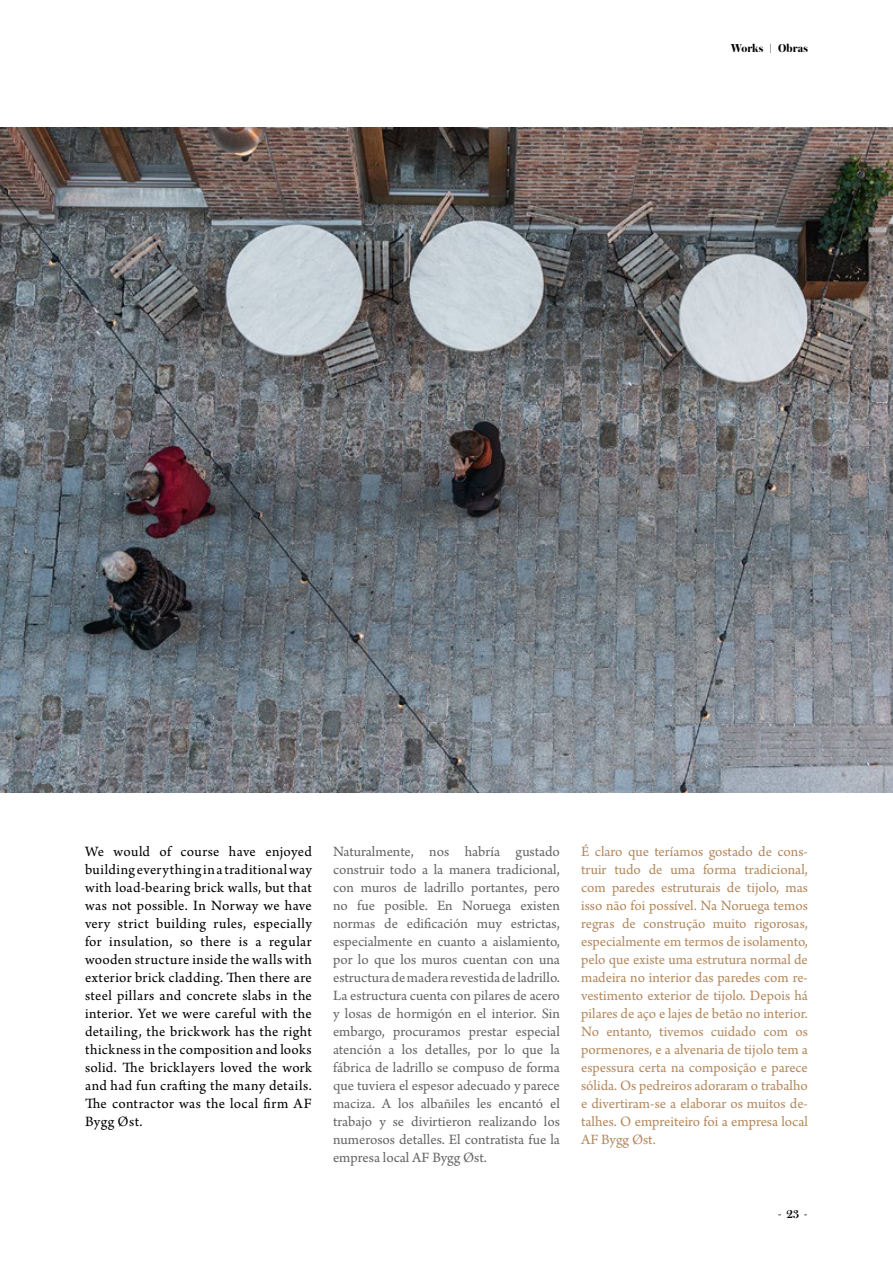
<style>
.page{position:relative;width:893px;height:1263px;background:#fff}
.page>*{position:absolute;margin:0;border:0;box-sizing:border-box;transform-origin:0 0}
.t1{font:15px/18px "Arno Pro";color:#666465;text-align:justify}
.t2{font:15px/18px "Arno Pro";color:#b3885d;text-align:justify}
.t3{font:15px/18px "Arno Pro";letter-spacing:.025em;color:#000;text-align:justify}
.t4{font:700 12px "Austin";letter-spacing:.01em;color:#000}
.t5{font:500 12px "Austin";color:#000}
</style>
<div class="page">
<img style="left:0;top:128px;width:893px;height:664px">
<p class="t4" style="left:731px;top:40px;width:79px">Works | Obras</p>
<p class="t3" style="left:85px;top:843px;width:228px">We would of course have enjoyed building everything in a traditional way with load-bearing brick walls, but that was not possible. In Norway we have very strict building rules, especially for insulation, so there is a regular wooden structure inside the walls with exterior brick cladding. Then there are steel pillars and concrete slabs in the interior. Yet we were careful with the detailing, the brickwork has the right thickness in the composition and looks solid. The bricklayers loved the work and had fun crafting the many details.<br>The contractor was the local firm AF Bygg Øst.</p>
<p class="t1" style="left:333px;top:843px;width:228px">Naturalmente, nos habría gustado construir todo a la manera tradicional, con muros de ladrillo portantes, pero no fue posible. En Noruega existen normas de edificación muy estrictas, especialmente en cuanto a aislamiento, por lo que los muros cuentan con una estructura de madera revestida de ladrillo.<br>La estructura cuenta con pilares de acero y losas de hormigón en el interior. Sin embargo, procuramos prestar especial atención a los detalles, por lo que la fábrica de ladrillo se compuso de forma que tuviera el espesor adecuado y parece maciza. A los albañiles les encantó el trabajo y se divirtieron realizando los numerosos detalles. El contratista fue la empresa local AF Bygg Øst.</p>
<p class="t2" style="left:581px;top:843px;width:228px">É claro que teríamos gostado de cons&shy;truir tudo de uma forma tradicional, com paredes estruturais de tijolo, mas isso não foi possível. Na Noruega temos regras de construção muito rigorosas, especialmente em termos de isolamento, pelo que existe uma estrutura normal de madeira no interior das paredes com re&shy;vestimento exterior de tijolo. Depois há pilares de aço e lajes de betão no interior.<br>No entanto, tivemos cuidado com os pormenores, e a alvenaria de tijolo tem a espessura certa na composição e parece sólida. Os pedreiros adoraram o trabalho e divertiram-se a elaborar os muitos de&shy;talhes. O empreiteiro foi a empresa local AF Bygg Øst.</p>
<p class="t5" style="left:778px;top:1206px;width:32px">- 23 -</p>
</div>
